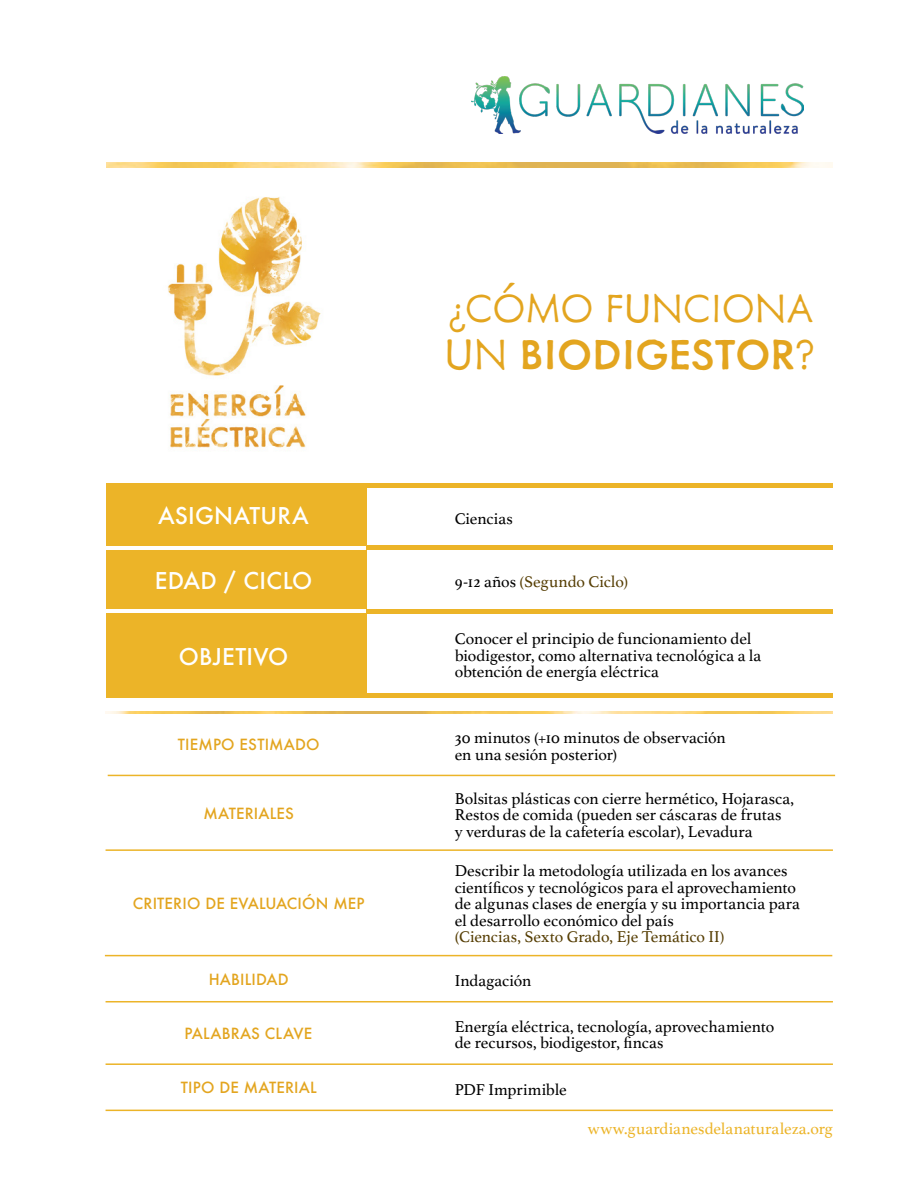
<style>
.page{position:relative;width:918px;height:1188px;background:#fff}
.page>*{position:absolute;margin:0;border:0;box-sizing:border-box;transform-origin:0 0}
.t1{font:500 48px "Metallophile Sp 8";letter-spacing:-.005em;color:#e3a51f}
.t2{font:300 45px "Metallophile Sp 8";letter-spacing:-.015em;color:#e3a51f}
.t3{font:500 22.5px "Futura";letter-spacing:.01em;color:#fff}
.t4{font:16.5px/16.5px "Athelas";letter-spacing:-.005em;color:#000}
.t5{font:16.5px "Athelas";letter-spacing:-.005em;color:#563e04}
.t6{font:16.5px "Athelas";color:#ecb428}
.t7{font:500 15px "Futura";letter-spacing:.01em;color:#e3a51f}
.s1{font-weight:300}
.s2{color:#000}
</style>
<div class="page">
<hr style="left:367px;top:546px;width:466px;height:4px;background:#ecb428">
<div style="left:367px;top:609px;width:466px;height:5px;background:#ecb428"></div>
<div style="left:367px;top:693px;width:466px;height:5px;background:#ecb428"></div>
<hr style="left:367px;top:483px;width:466px;height:4px;background:#ecb428">
<div style="left:106px;top:483px;width:261px;height:63px;background:#ecb428"></div>
<div style="left:106px;top:550px;width:261px;height:59px;background:#ecb428"></div>
<div style="left:106px;top:614px;width:261px;height:84px;background:#ecb428"></div>
<img style="left:167px;top:197px;width:154px;height:251px">
<img style="left:106px;top:162px;width:726px;height:6px">
<img style="left:105px;top:711px;width:727px;height:3px">
<hr style="left:108px;top:775px;width:727px;height:1px;background:#ecb428">
<hr style="left:106px;top:849px;width:727px;height:2px;background:#ecb428">
<hr style="left:105px;top:955px;width:727px;height:1px;background:#ecb428">
<hr style="left:106px;top:1001px;width:727px;height:1px;background:#ecb428">
<hr style="left:106px;top:1063px;width:727px;height:2px;background:#ecb428">
<hr style="left:106px;top:1110px;width:727px;height:1px;background:#ecb428">
<img style="left:472px;top:77px;width:331px;height:56px">
<h3 class="t3" style="left:158px;top:500px;width:152px">ASIGNATURA</h3>
<h3 class="t3" style="left:155px;top:565px;width:159px">EDAD / CICLO</h3>
<h3 class="t3" style="left:179px;top:641px;width:111px">OBJETIVO</h3>
<p class="t7" style="left:178px;top:734px;width:143px">TIEMPO ESTIMADO</p>
<p class="t7" style="left:204px;top:803px;width:92px">MATERIALES</p>
<p class="t7" style="left:133px;top:893px;width:233px">CRITERIO DE EVALUACIÓN MEP</p>
<p class="t7" style="left:209px;top:969px;width:82px">HABILIDAD</p>
<p class="t7" style="left:184px;top:1023px;width:129px">PALABRAS CLAVE</p>
<p class="t7" style="left:181px;top:1078px;width:137px">TIPO DE MATERIAL</p>
<h2 class="t2" style="left:447px;top:281px;width:368px">¿CÓMO FUNCIONA</h2>
<h1 class="t1" style="left:444px;top:325px;width:374px"><span class="s1">UN</span> BIODIGESTOR<span class="s1">?</span></h1>
<p class="t4" style="left:455px;top:510px;width:59px">Ciencias</p>
<p class="t5" style="left:455px;top:568px;width:175px"><span class="s2">9-12 años</span> (Segundo Ciclo)</p>
<p class="t4" style="left:455px;top:630px;width:308px">Conocer el principio de funcionamiento del biodigestor, como alternativa tecnológica a la obtención de energía eléctrica</p>
<p class="t4" style="left:455px;top:729px;width:273px">30 minutos (+10 minutos de observación en una sesión posterior)</p>
<p class="t4" style="left:455px;top:789px;width:341px">Bolsitas plásticas con cierre hermético, Hojarasca,<br>Restos de comida (pueden ser cáscaras de frutas<br>y verduras de la cafetería escolar), Levadura</p>
<p class="t4" style="left:455px;top:862px;width:347px">Describir la metodología utilizada en los avances científicos y tecnológicos para el aprovechamiento de algunas clases de energía y su importancia para el desarrollo económico del país</p>
<p class="t5" style="left:455px;top:924px;width:271px">(Ciencias, Sexto Grado, Eje Temático II)</p>
<p class="t4" style="left:455px;top:972px;width:78px">Indagación</p>
<p class="t4" style="left:455px;top:1018px;width:321px">Energía eléctrica, tecnología, aprovechamiento de recursos, biodigestor, fincas</p>
<p class="t4" style="left:455px;top:1080px;width:114px">PDF Imprimible</p>
<p class="t6" style="left:588px;top:1115px;width:247px">www.guardianesdelanaturaleza.org</p>
</div>
